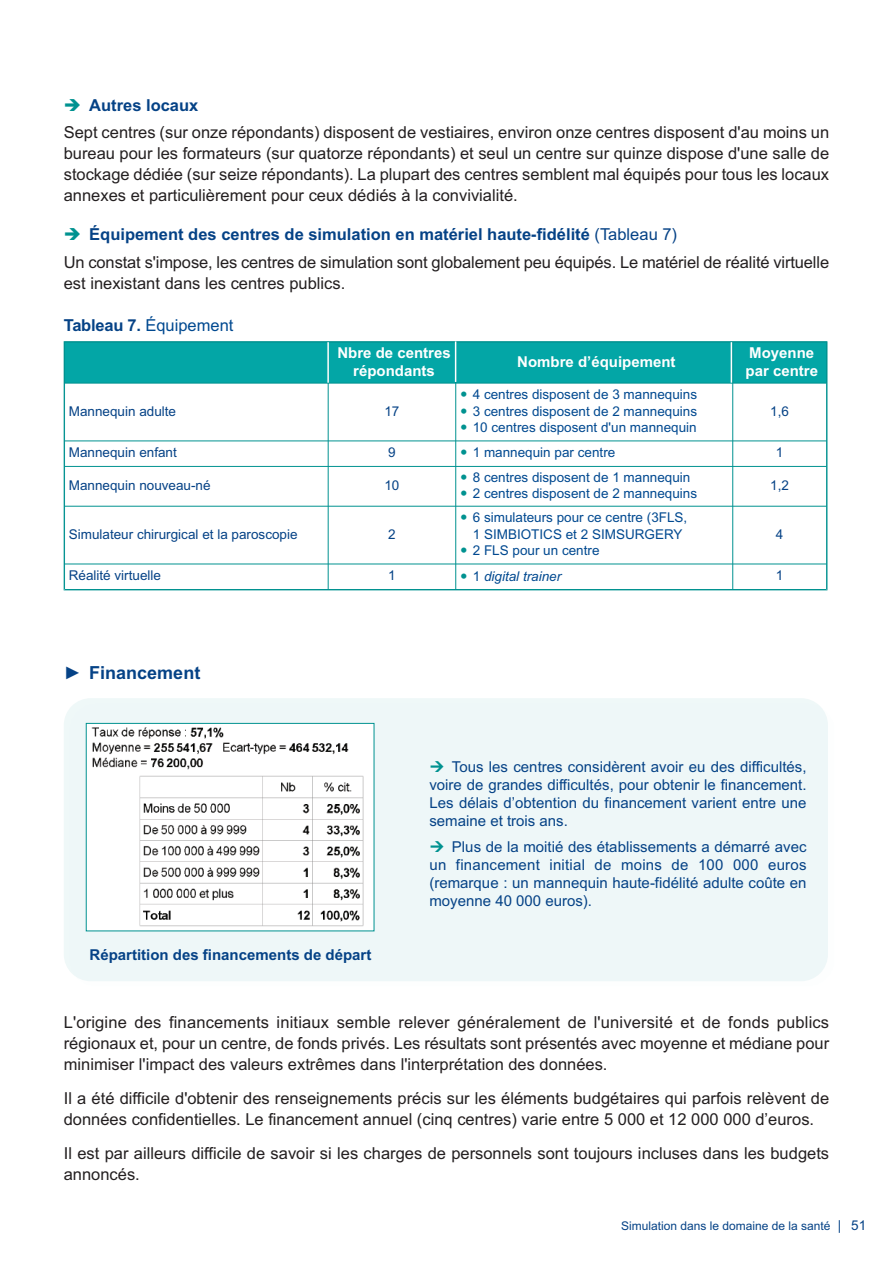
<style>
.page{position:relative;width:893px;height:1263px;background:#fff}
.page>*{position:absolute;margin:0;border:0;box-sizing:border-box;transform-origin:0 0}
.t1{font:700 18px "Arial";color:#054286}
.t2{font:16.5px/21px "Arial";color:#231f20}
.t3{font:16.5px "Arial";color:#014990}
.t4{font:700 16.5px "Arial";color:#054286}
.t5{font:15px/18px "Arial";color:#054286;text-align:justify}
.t6{font:700 15px/18px "Arial";color:#fff;text-align:center}
.t7{font:700 15px "Arial";color:#054286}
.t8{font:13.5px/16.5px "Arial";color:#014990}
.t9{font:13.5px "Arial";color:#054286}
.t10{font:italic 13.5px "Arial";color:#014990}
.t11{font:12px "Arial";color:#054286}
.s1{font-weight:700;color:#054286}
.s2{color:#054286}
.s3{font-style:normal}
.s4{font-weight:400}
.s5{font-size:13.5px}
</style>
<div class="page">
<div style="left:65px;top:342px;width:263px;height:41px;background:#03a6a6"></div>
<div style="left:328px;top:342px;width:128px;height:41px;background:#03a6a6"></div>
<div style="left:456px;top:342px;width:277px;height:41px;background:#03a6a6"></div>
<div style="left:733px;top:342px;width:94px;height:41px;background:#03a6a6"></div>
<hr style="left:64px;top:342px;width:1px;height:247px;background:#009290">
<hr style="left:328px;top:342px;width:1px;height:247px;background:#009290">
<hr style="left:455px;top:342px;width:1px;height:247px;background:#009290">
<hr style="left:732px;top:342px;width:1px;height:247px;background:#009290">
<hr style="left:826px;top:342px;width:1px;height:247px;background:#009290">
<hr style="left:65px;top:342px;width:762px;height:1px;background:#009290">
<hr style="left:65px;top:383px;width:762px;height:1px;background:#009290">
<hr style="left:65px;top:441px;width:762px;height:1px;background:#009290">
<hr style="left:65px;top:466px;width:762px;height:1px;background:#009290">
<hr style="left:65px;top:506px;width:762px;height:1px;background:#009290">
<hr style="left:65px;top:564px;width:762px;height:1px;background:#009290">
<hr style="left:65px;top:589px;width:762px;height:1px;background:#009290">
<hr style="left:327px;top:342px;width:2px;height:41px;background:#fff">
<hr style="left:455px;top:341px;width:1px;height:41px;background:#fff">
<hr style="left:731px;top:342px;width:1px;height:41px;background:#fff">
<img style="left:455px;top:886px;width:1px;height:40px">
<img style="left:91px;top:727px;width:273px;height:200px">
<svg style="left:431px;top:761px;width:13px;height:11px"></svg>
<svg style="left:431px;top:841px;width:13px;height:11px"></svg>
<p class="t4" style="left:89px;top:95px;width:111px">Autres locaux</p>
<p class="t2" style="left:64px;top:122px;width:767px;text-align:justify">Sept centres (sur onze répondants) disposent de vestiaires, environ onze centres disposent d'au moins un bureau pour les formateurs (sur quatorze répondants) et seul un centre sur quinze dispose d'une salle de stockage dédiée (sur seize répondants). La plupart des centres semblent mal équipés pour tous les locaux annexes et particulièrement pour ceux dédiés à la convivialité.</p>
<p class="t2" style="left:64px;top:221px;width:767px;line-height:27.5px;text-indent:26px"><span class="s1">Équipement des centres de simulation en matériel haute-fidélité</span> <span class="s2">(Tableau 7)<br></span>Un constat s'impose, les centres de simulation sont globalement peu équipés. Le matériel de réalité virtuelle</p>
<p class="t2" style="left:64px;top:272px;width:283px">est inexistant dans les centres publics.</p>
<p class="t3" style="left:64px;top:315px;width:171px"><span class="s1">Tableau 7.</span> Équipement</p>
<p class="t6" style="left:337px;top:343px;width:115px">Nbre de centres répondants</p>
<p class="t6" style="left:517px;top:352px;width:160px">Nombre d’équipement</p>
<p class="t6" style="left:745px;top:343px;width:74px;text-align:left">Moyenne par centre</p>
<p class="t9" style="left:69px;top:403px;width:109px">Mannequin adulte</p>
<p class="t9" style="left:384px;top:403px;width:17px">17</p>
<p class="t8" style="left:473px;top:386px;width:226px;text-align:justify">4 centres disposent de 3 mannequins 3 centres disposent de 2 mannequins 10 centres disposent d'un mannequin</p>
<p class="t9" style="left:770px;top:403px;width:20px">1,6</p>
<p class="t9" style="left:69px;top:445px;width:110px">Mannequin enfant</p>
<p class="t9" style="left:388px;top:445px;width:9px">9</p>
<p class="t8" style="left:473px;top:444px;width:144px">1 mannequin par centre</p>
<p class="t9" style="left:776px;top:445px;width:9px">1</p>
<p class="t9" style="left:69px;top:477px;width:143px">Mannequin nouveau-né</p>
<p class="t9" style="left:384px;top:477px;width:17px">10</p>
<p class="t8" style="left:473px;top:469px;width:226px">8 centres disposent de 1 mannequin<br>2 centres disposent de 2 mannequins</p>
<p class="t9" style="left:770px;top:477px;width:20px">1,2</p>
<p class="t9" style="left:69px;top:526px;width:230px">Simulateur chirurgical et la paroscopie</p>
<p class="t9" style="left:388px;top:526px;width:9px">2</p>
<p class="t8" style="left:473px;top:509px;width:216px">6 simulateurs pour ce centre (3FLS,<br>1 SIMBIOTICS et 2 SIMSURGERY<br>2 FLS pour un centre</p>
<p class="t9" style="left:776px;top:526px;width:9px">4</p>
<p class="t9" style="left:69px;top:568px;width:94px">Réalité virtuelle</p>
<p class="t9" style="left:388px;top:568px;width:9px">1</p>
<p class="t10" style="left:473px;top:568px;width:90px"><span class="s3">1</span> digital trainer</p>
<p class="t9" style="left:776px;top:568px;width:9px">1</p>
<p class="t1" style="left:64px;top:662px;width:138px"><span class="s4">►</span> Financement</p>
<p class="t7" style="left:90px;top:946px;width:283px">Répartition des financements de départ</p>
<p class="t5" style="left:429px;top:758px;width:379px;text-indent:22px">Tous les centres considèrent avoir eu des difficultés, voire de grandes difficultés, pour obtenir le financement.<br>Les délais d’obtention du financement varient entre une semaine et trois ans.</p>
<p class="t5" style="left:429px;top:838px;width:379px;text-indent:22px">Plus de la moitié des établissements a démarré avec un financement initial de moins de 100 000 euros (remarque : un mannequin haute-fidélité adulte coûte en moyenne 40 000 euros).</p>
<p class="t2" style="left:64px;top:1012px;width:767px;text-align:justify">L'origine des financements initiaux semble relever généralement de l'université et de fonds publics régionaux et, pour un centre, de fonds privés. Les résultats sont présentés avec moyenne et médiane pour minimiser l'impact des valeurs extrêmes dans l'interprétation des données.</p>
<p class="t2" style="left:64px;top:1087px;width:767px">Il a été difficile d'obtenir des renseignements précis sur les éléments budgétaires qui parfois relèvent de données confidentielles. Le financement annuel (cinq centres) varie entre 5 000 et 12 000 000 d’euros.</p>
<p class="t2" style="left:64px;top:1142px;width:767px">Il est par ailleurs difficile de savoir si les charges de personnels sont toujours incluses dans les budgets annoncés.</p>
<p class="t11" style="left:621px;top:1219px;width:247px">Simulation dans le domaine de la santé <span class="s5">| 51</span></p>
</div>
